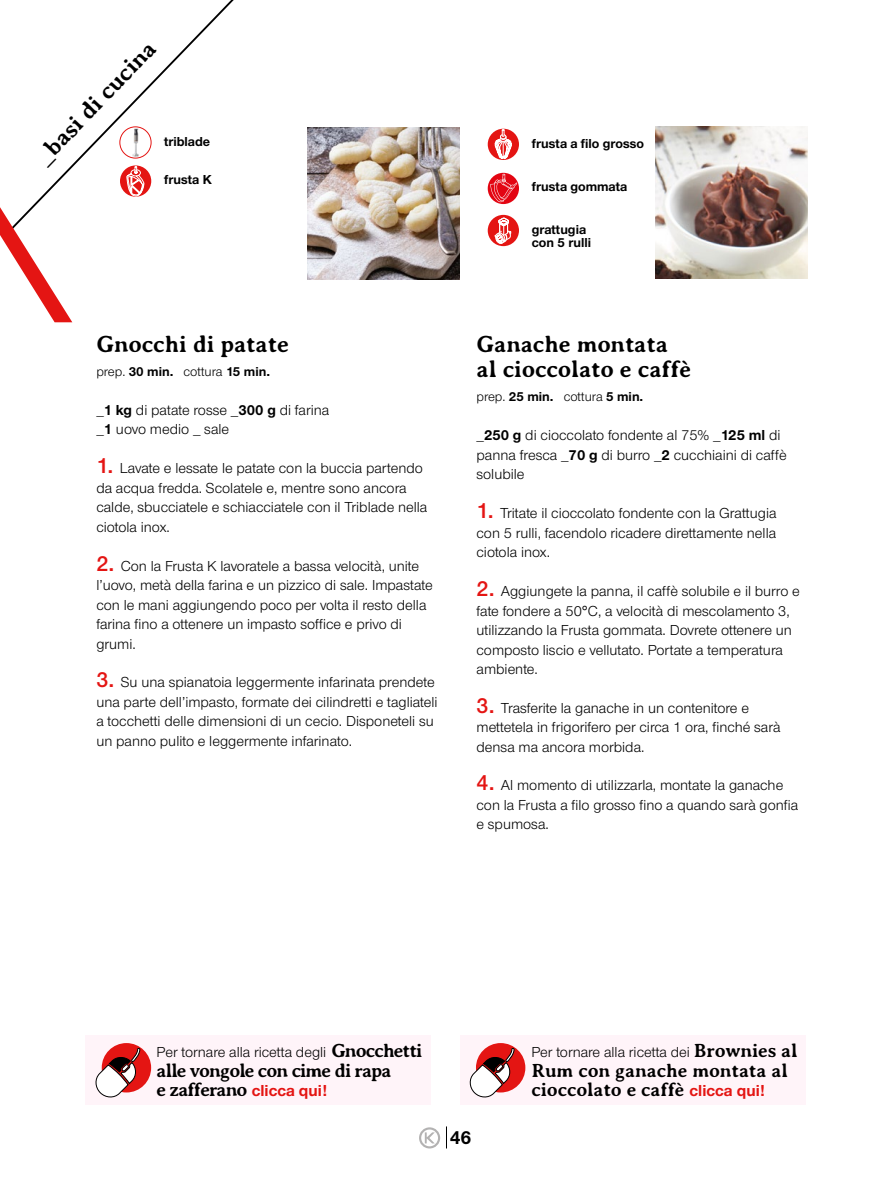
<style>
.page{position:relative;width:893px;height:1191px;background:#fff}
.page>*{position:absolute;margin:0;border:0;box-sizing:border-box;transform-origin:0 0}
.t1{font:700 24px/25.5px "Averia Serif";letter-spacing:-.01em;color:#000}
.t2{font:700 19.5px/19.5px "Averia Serif";letter-spacing:-.015em;color:#000}
.t3{font:700 19.5px/19.5px "Averia Serif";letter-spacing:-.05em;color:#000}
.t4{font:700 19.5px "Nimbus Sans Novus T";color:#000}
.t5{font:15px/19.5px "Nimbus Sans Novus T";color:#000}
.t6{font:700 13.5px/13.5px "Nimbus Sans Novus T";color:#000}
.t7{font:13.5px "Nimbus Sans Novus T";color:#000}
.s1{font-weight:700}
.s2{font-weight:600;font-size:22.5px;color:#e41513}
.s3{font-family:"Averia Serif";font-weight:700;font-size:19.5px}
.s4{font-family:"Nimbus Sans Novus T";font-size:16.5px;color:#e41513}
</style>
<div class="page">
<svg style="left:446px;top:1126px;width:1px;height:22px"></svg>
<div style="left:419px;top:1127px;width:21px;height:21px;border:2px solid #b3b2b2;border-radius:50%"></div>
<svg style="left:425px;top:1132px;width:10px;height:11px"></svg>
<svg style="left:31px;top:0;width:203px;height:207px"></svg>
<svg style="left:0;top:207px;width:72px;height:115px"></svg>
<img style="left:308px;top:127px;width:152px;height:152px">
<img style="left:656px;top:127px;width:152px;height:152px">
<div style="left:120px;top:165px;width:31px;height:32px;background:#e41513;border-radius:50%"></div>
<svg style="left:127px;top:166px;width:17px;height:31px"></svg>
<svg style="left:488px;top:173px;width:31px;height:31px"></svg>
<svg style="left:490px;top:174px;width:27px;height:28px"></svg>
<div style="left:85px;top:1035px;width:346px;height:69px;background:#fff4f9"></div>
<div style="left:102px;top:1043px;width:49px;height:49px;background:#e41513;border-radius:50%"></div>
<svg style="left:95px;top:1048px;width:45px;height:50px"></svg>
<img style="left:120px;top:127px;width:31px;height:31px;border-radius:16px">
<div style="left:120px;top:127px;width:31px;height:31px;border:1px solid #e41513;border-radius:50%"></div>
<div style="left:488px;top:129px;width:31px;height:31px;background:#e41513;border-radius:50%"></div>
<svg style="left:494px;top:129px;width:19px;height:30px"></svg>
<div style="left:488px;top:215px;width:31px;height:31px;background:#e41513;border-radius:50%"></div>
<svg style="left:495px;top:218px;width:16px;height:26px"></svg>
<div style="left:460px;top:1035px;width:345px;height:69px;background:#fff4f9"></div>
<div style="left:476px;top:1043px;width:49px;height:49px;background:#e41513;border-radius:50%"></div>
<svg style="left:469px;top:1048px;width:45px;height:50px"></svg>
<h1 class="t1" style="left:31px;top:151px;width:163px;rotate:-46deg">_basi di cucina</h1>
<p class="t6" style="left:164px;top:134px;width:48px">triblade</p>
<p class="t6" style="left:164px;top:172px;width:49px">frusta K</p>
<h1 class="t1" style="left:96px;top:331px;width:194px">Gnocchi di patate</h1>
<p class="t7" style="left:96px;top:363px;width:175px">prep. <span class="s1">30 min.</span> cottura <span class="s1">15 min.</span></p>
<p class="t5" style="left:96px;top:400px;width:234px">_<span class="s1">1 kg</span> di patate rosse _<span class="s1">300 g</span> di farina _<span class="s1">1</span> uovo medio _ sale</p>
<p class="t5" style="left:96px;top:458px;width:333px"><span class="s2">1.</span> Lavate e lessate le patate con la buccia partendo da acqua fredda. Scolatele e, mentre sono ancora calde, sbucciatele e schiacciatele con il Triblade nella ciotola inox.</p>
<p class="t5" style="left:96px;top:555px;width:338px"><span class="s2">2.</span> Con la Frusta K lavoratele a bassa velocità, unite l’uovo, metà della farina e un pizzico di sale. Impastate con le mani aggiungendo poco per volta il resto della farina fino a ottenere un impasto soffice e privo di grumi.</p>
<p class="t5" style="left:96px;top:672px;width:343px"><span class="s2">3.</span> Su una spianatoia leggermente infarinata prendete una parte dell’impasto, formate dei cilindretti e tagliateli a tocchetti delle dimensioni di un cecio. Disponeteli su un panno pulito e leggermente infarinato.</p>
<p class="t6" style="left:532px;top:136px;width:114px">frusta a filo grosso</p>
<p class="t6" style="left:532px;top:179px;width:97px">frusta gommata</p>
<p class="t6" style="left:532px;top:222px;width:61px">grattugia con 5 rulli</p>
<h1 class="t1" style="left:476px;top:331px;width:216px">Ganache montata al cioccolato e caffè</h1>
<p class="t7" style="left:476px;top:389px;width:168px">prep. <span class="s1">25 min.</span> cottura <span class="s1">5 min.</span></p>
<p class="t5" style="left:476px;top:425px;width:312px">_<span class="s1">250 g</span> di cioccolato fondente al 75% _<span class="s1">125 ml</span> di panna fresca _<span class="s1">70 g</span> di burro _<span class="s1">2</span> cucchiaini di caffè solubile</p>
<p class="t5" style="left:476px;top:503px;width:302px;text-align:justify"><span class="s2">1.</span> Tritate il cioccolato fondente con la Grattugia con 5 rulli, facendolo ricadere direttamente nella ciotola inox.</p>
<p class="t5" style="left:476px;top:581px;width:325px"><span class="s2">2.</span> Aggiungete la panna, il caffè solubile e il burro e fate fondere a 50°C, a velocità di mescolamento 3, utilizzando la Frusta gommata. Dovrete ottenere un composto liscio e vellutato. Portate a temperatura ambiente.</p>
<p class="t5" style="left:476px;top:698px;width:306px"><span class="s2">3.</span> Trasferite la ganache in un contenitore e mettetela in frigorifero per circa 1 ora, finché sarà densa ma ancora morbida.</p>
<p class="t5" style="left:476px;top:775px;width:323px"><span class="s2">4.</span> Al momento di utilizzarla, montate la ganache con la Frusta a filo grosso fino a quando sarà gonfia e spumosa.</p>
<p class="t5" style="left:157px;top:1042px;width:267px">Per tornare alla ricetta degli <span class="s3">Gnocchetti</span></p>
<h2 class="t3" style="left:157px;top:1060px;width:237px">alle vongole con cime di rapa e zafferano <span class="s4">clicca qui!</span></h2>
<h2 class="t4" style="left:450px;top:1126px;width:23px">46</h2>
<p class="t5" style="left:531px;top:1042px;width:268px">Per tornare alla ricetta dei <span class="s3">Brownies al</span></p>
<h2 class="t2" style="left:531px;top:1060px;width:258px">Rum con ganache montata al cioccolato e caffè <span class="s4">clicca qui!</span></h2>
</div>
